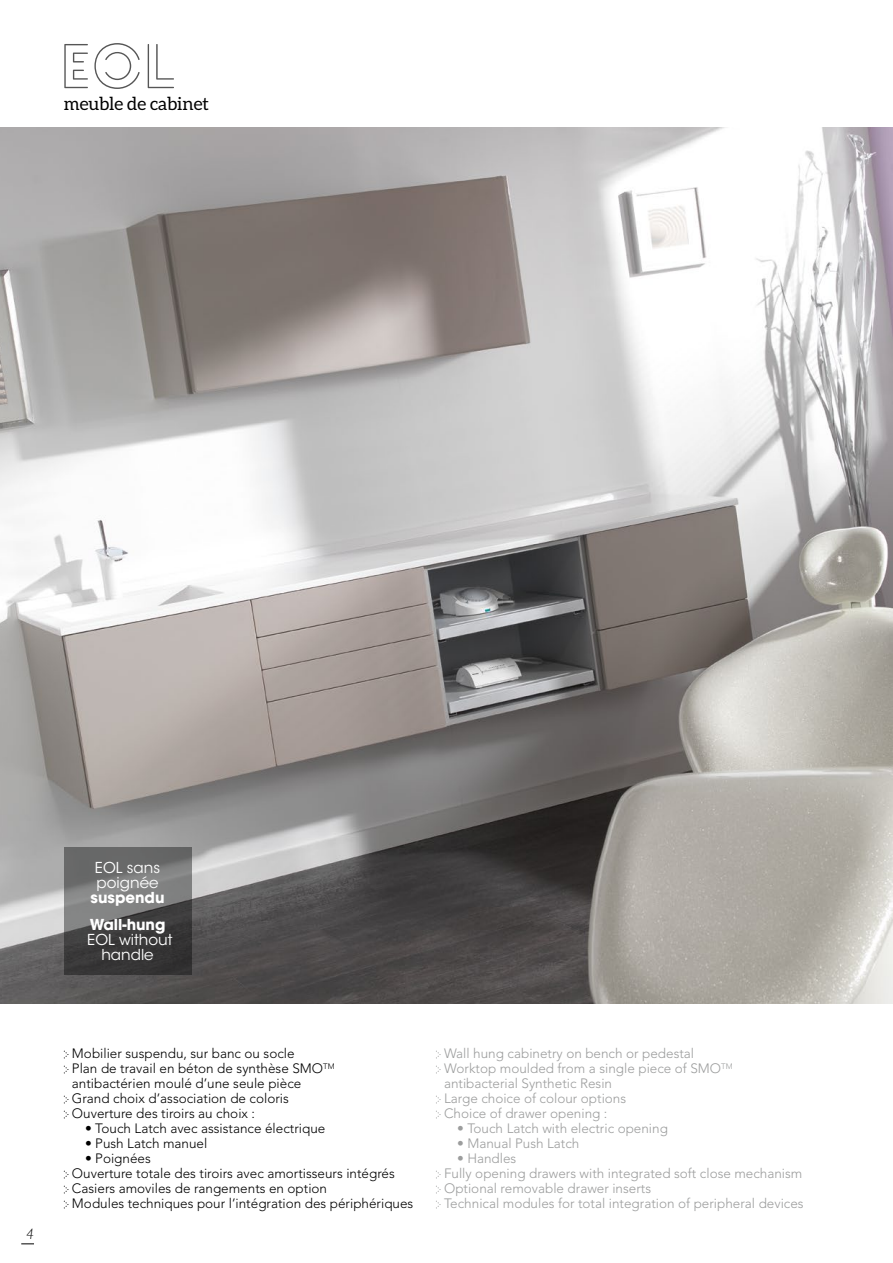
<style>
.page{position:relative;width:893px;height:1263px;background:#fff}
.page>*{position:absolute;margin:0;border:0;box-sizing:border-box;transform-origin:0 0}
.t1{font:300 60px "Lovelo Line";color:#565656}
.t2{font:18px "Aleo";color:#000}
.t3{font:15px/15px "ITC Avant Garde Std";color:#fff}
.t4{font:700 15px/27px "ITC Avant Garde Std";color:#fff}
.t5{font:italic 300 15px "Gill Alt One";color:#000}
.t6{font:300 13.5px/15px "Avenir LT Std";color:#000}
.t7{font:300 13.5px/15px "Avenir LT Std";color:#9c9d9d}
</style>
<div class="page">
<svg style="left:64px;top:1050px;width:5px;height:8px"></svg>
<svg style="left:64px;top:1065px;width:5px;height:8px"></svg>
<svg style="left:64px;top:1095px;width:5px;height:8px"></svg>
<svg style="left:64px;top:1110px;width:5px;height:8px"></svg>
<svg style="left:64px;top:1170px;width:5px;height:8px"></svg>
<svg style="left:64px;top:1185px;width:5px;height:8px"></svg>
<svg style="left:64px;top:1200px;width:5px;height:8px"></svg>
<img style="left:0;top:128px;width:893px;height:876px">
<svg style="left:64px;top:848px;width:127px;height:127px;background:#5b5b5b"></svg>
<svg style="left:21px;top:1243px;width:13px;height:1px"></svg>
<h1 class="t1" style="left:60px;top:29px;width:119px">eo l</h1>
<h2 class="t2" style="left:64px;top:93px;width:147px">meuble de cabinet</h2>
<p class="t5" style="left:26px;top:1225px;width:9px">4</p>
<p class="t3" style="left:95px;top:861px;width:67px">EOL sans poignée</p>
<p class="t4" style="left:90px;top:884px;width:77px">suspendu<br>Wall-hung</p>
<p class="t3" style="left:87px;top:933px;width:87px;text-align:center">EOL without handle</p>
<p class="t6" style="left:72px;top:1046px;width:264px">Mobilier suspendu, sur banc ou socle<br>Plan de travail en béton de synthèse SMO<sup>TM </sup>antibactérien moulé d’une seule pièce Grand choix d’association de coloris Ouverture des tiroirs au choix :</p>
<p class="t6" style="left:85px;top:1121px;width:242px">• Touch Latch avec assistance électrique</p>
<p class="t6" style="left:85px;top:1136px;width:124px">• Push Latch manuel</p>
<p class="t6" style="left:72px;top:1151px;width:343px;text-indent:13px">• Poignées<br>Ouverture totale des tiroirs avec amortisseurs intégrés Casiers amoviles de rangements en option<br>Modules techniques pour l’intégration des périphériques</p>
<p class="t7" style="left:444px;top:1046px;width:290px">Wall hung cabinetry on bench or pedestal Worktop moulded from a single piece of SMO<sup>TM </sup>antibacterial Synthetic Resin<br>Large choice of colour options<br>Choice of drawer opening :</p>
<p class="t7" style="left:457px;top:1121px;width:212px">• Touch Latch with electric opening</p>
<p class="t7" style="left:457px;top:1136px;width:124px">• Manual Push Latch</p>
<p class="t7" style="left:444px;top:1151px;width:361px;text-indent:13px">• Handles<br>Fully opening drawers with integrated soft close mechanism Optional removable drawer inserts<br>Technical modules for total integration of peripheral devices</p>
</div>
